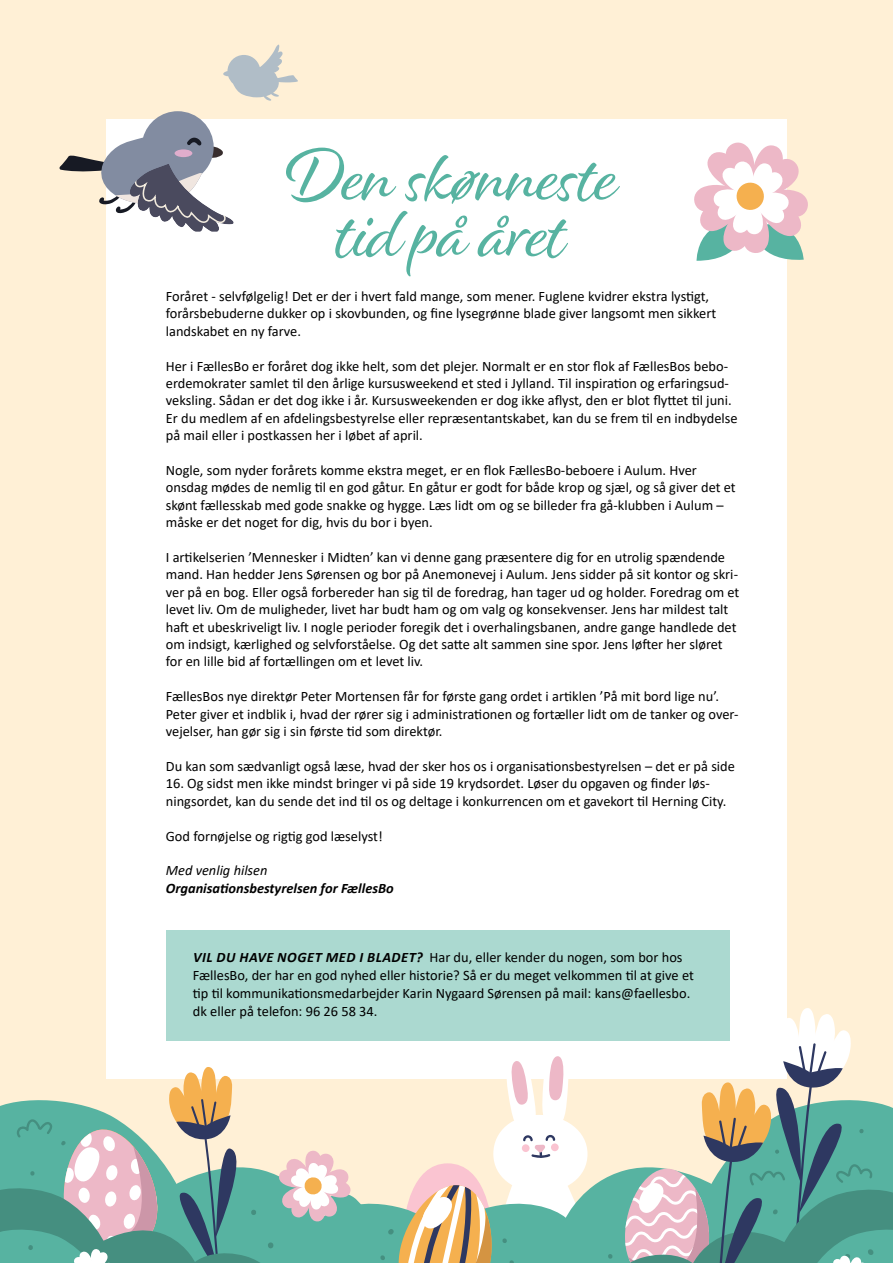
<style>
.page{position:relative;width:893px;height:1263px;background:#fff0d6}
.page>*{position:absolute;margin:0;border:0;box-sizing:border-box;transform-origin:0 0}
.t1{font:77.1px/56.7px "Alisha";letter-spacing:-.01em;color:#57b3a1;text-align:center;scale:.94 1}
.t2{font:14.4px/17.4px "Calibri";color:#000}
.t3{font:italic 700 14.4px "Calibri";color:#000}
.t4{font:italic 14.4px "Calibri";color:#000}
.s1{font-weight:700;font-style:italic}
</style>
<div class="page">
<div style="left:106px;top:119px;width:681px;height:960px;background:#fff"></div>
<svg style="left:368px;top:930px;width:525px;height:333px"></svg>
<svg style="left:0;top:1067px;width:361px;height:196px"></svg>
<svg style="left:59px;top:111px;width:175px;height:121px"></svg>
<svg style="left:694px;top:142px;width:114px;height:119px"></svg>
<div style="left:166px;top:930px;width:563px;height:111px;background:#abd9d0"></div>
<svg style="left:223px;top:45px;width:75px;height:56px"></svg>
<h1 class="t1" style="left:286px;top:146px;width:354px">Den skønneste tid på året</h1>
<p class="t2" style="left:166px;top:287px;width:552px">Foråret - selvfølgelig! Det er der i hvert fald mange, som mener. Fuglene kvidrer ekstra lystigt, forårsbebuderne dukker op i skovbunden, og fine lysegrønne blade giver langsomt men sikkert landskabet en ny farve.</p>
<p class="t2" style="left:166px;top:357px;width:573px">Her i FællesBo er foråret dog ikke helt, som det plejer. Normalt er en stor flok af FællesBos bebo&shy;erdemokrater samlet til den årlige kursusweekend et sted i Jylland. Til inspiration og erfaringsud&shy;veksling. Sådan er det dog ikke i år. Kursusweekenden er dog ikke aflyst, den er blot flyttet til juni.<br>Er du medlem af en afdelingsbestyrelse eller repræsentantskabet, kan du se frem til en indbydelse på mail eller i postkassen her i løbet af april.</p>
<p class="t2" style="left:166px;top:461px;width:571px">Nogle, som nyder forårets komme ekstra meget, er en flok FællesBo-beboere i Aulum. Hver onsdag mødes de nemlig til en god gåtur. En gåtur er godt for både krop og sjæl, og så giver det et skønt fællesskab med gode snakke og hygge. Læs lidt om og se billeder fra gå-klubben i Aulum – måske er det noget for dig, hvis du bor i byen.</p>
<p class="t2" style="left:166px;top:548px;width:575px">I artikelserien ’Mennesker i Midten’ kan vi denne gang præsentere dig for en utrolig spændende mand. Han hedder Jens Sørensen og bor på Anemonevej i Aulum. Jens sidder på sit kontor og skri&shy;ver på en bog. Eller også forbereder han sig til de foredrag, han tager ud og holder. Foredrag om et levet liv. Om de muligheder, livet har budt ham og om valg og konsekvenser. Jens har mildest talt haft et ubeskriveligt liv. I nogle perioder foregik det i overhalingsbanen, andre gange handlede det om indsigt, kærlighed og selvforståelse. Og det satte alt sammen sine spor. Jens løfter her sløret for en lille bid af fortællingen om et levet liv.</p>
<p class="t2" style="left:166px;top:687px;width:574px">FællesBos nye direktør Peter Mortensen får for første gang ordet i artiklen ’På mit bord lige nu’.<br>Peter giver et indblik i, hvad der rører sig i administrationen og fortæller lidt om de tanker og over&shy;vejelser, han gør sig i sin første tid som direktør.</p>
<p class="t2" style="left:166px;top:757px;width:571px">Du kan som sædvanligt også læse, hvad der sker hos os i organisationsbestyrelsen – det er på side</p>
<p class="t2" style="left:166px;top:774px;width:562px">16. Og sidst men ikke mindst bringer vi på side 19 krydsordet. Løser du opgaven og finder løs&shy;ningsordet, kan du sende det ind til os og deltage i konkurrencen om et gavekort til Herning City.</p>
<p class="t2" style="left:166px;top:827px;width:218px">God fornøjelse og rigtig god læselyst!</p>
<p class="t4" style="left:166px;top:860px;width:103px">Med venlig hilsen</p>
<p class="t3" style="left:166px;top:878px;width:229px">Organisationsbestyrelsen for FællesBo</p>
<p class="t2" style="left:193px;top:947px;width:502px;line-height:18px"><span class="s1">VIL DU HAVE NOGET MED I BLADET?</span> Har du, eller kender du nogen, som bor hos FællesBo, der har en god nyhed eller historie? Så er du meget velkommen til at give et tip til kommunikationsmedarbejder Karin Nygaard Sørensen på mail: kans@faellesbo. dk eller på telefon: 96 26 58 34.</p>
</div>
